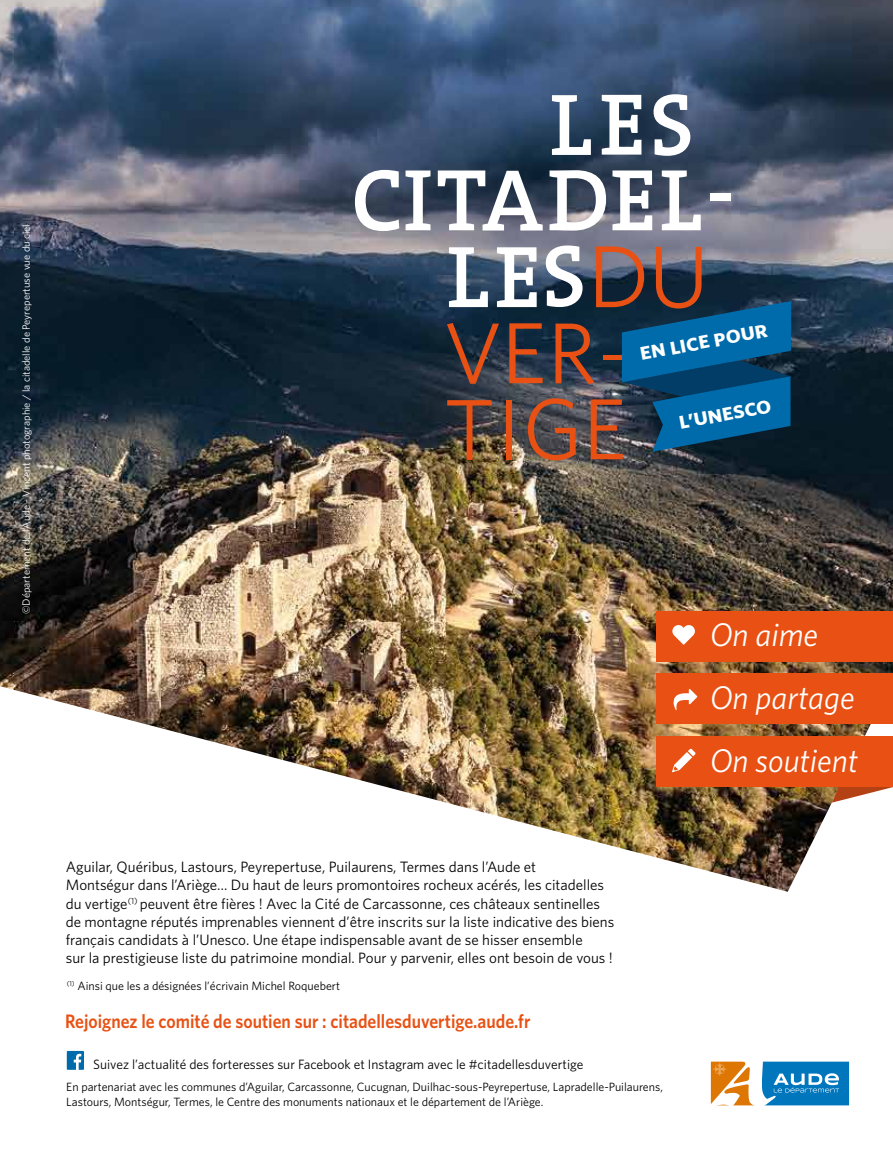
<style>
.page{position:relative;width:893px;height:1149px;background:#fff}
.page>*{position:absolute;margin:0;border:0;box-sizing:border-box;transform-origin:0 0}
.t1{font:italic 32.7px/62.7px "Whitney HTF";color:#fff}
.t2{font:600 19.5px "Whitney HTF";color:#e85113;scale:.9 1}
.t3{font:700 18.6px "Whitney HTF";color:#fff;scale:1.1 1}
.t4{font:15px/18.3px "Whitney HTF";color:#000}
.t5{font:13.5px "Whitney HTF";color:#000}
.t6{font:12px/15px "Whitney HTF";color:#000}
.t7{font:10.5px "Whitney HTF";color:#fff}
</style>
<div class="page">
<img style="left:0;top:0;width:893px;height:891px">
<svg style="left:67px;top:1050px;width:17px;height:19px"></svg>
<div style="left:758px;top:1060px;width:92px;height:46px;background:#0076bd"></div>
<svg style="left:712px;top:1062px;width:127px;height:41px"></svg>
<div style="left:709px;top:1059px;width:141px;height:47px;border:2px solid #fff"></div>
<svg style="left:552px;top:95px;width:39px;height:60px"></svg>
<svg style="left:602px;top:95px;width:39px;height:59px"></svg>
<svg style="left:653px;top:94px;width:37px;height:62px"></svg>
<svg style="left:355px;top:170px;width:44px;height:61px"></svg>
<svg style="left:406px;top:170px;width:24px;height:60px"></svg>
<svg style="left:438px;top:170px;width:105px;height:60px"></svg>
<svg style="left:550px;top:170px;width:56px;height:60px"></svg>
<svg style="left:612px;top:170px;width:40px;height:60px"></svg>
<svg style="left:662px;top:170px;width:39px;height:60px"></svg>
<div style="left:710px;top:193px;width:21px;height:7px;background:#fff"></div>
<img style="left:447px;top:245px;width:344px;height:215px">
<div style="left:656px;top:673px;width:237px;height:50px;background:#e85113"></div>
<svg style="left:674px;top:689px;width:23px;height:21px"></svg>
<svg style="left:832px;top:786px;width:61px;height:16px"></svg>
<div style="left:656px;top:736px;width:237px;height:50px;background:#e85113"></div>
<svg style="left:672px;top:748px;width:24px;height:24px"></svg>
<div style="left:656px;top:611px;width:237px;height:50px;background:#e85113"></div>
<svg style="left:672px;top:625px;width:23px;height:19px"></svg>
<p class="t7" style="left:20px;top:614px;width:391px;rotate:-90deg">©Département de l’Aude - Vincent photographie / la citadelle de Peyrepertuse vue du ciel</p>
<p class="t3" style="left:638px;top:343px;width:119px;rotate:-11deg">EN LICE POUR</p>
<p class="t3" style="left:677px;top:412px;width:86px;rotate:-11deg">L’UNESCO</p>
<h1 class="t1" style="left:710px;top:602px;width:110px">On aime</h1>
<h1 class="t1" style="left:710px;top:665px;width:150px">On partage<br>On soutient</h1>
<p class="t4" style="left:66px;top:856px;width:550px">Aguilar, Quéribus, Lastours, Peyrepertuse, Puilaurens, Termes dans l’Aude et<br>Montségur dans l’Ariège… Du haut de leurs promontoires rocheux acérés, les citadelles du vertige<sup>(1)</sup> peuvent être fières ! Avec la Cité de Carcassonne, ces châteaux sentinelles de montagne réputés imprenables viennent d’être inscrits sur la liste indicative des biens français candidats à l’Unesco. Une étape indispensable avant de se hisser ensemble<br>sur la prestigieuse liste du patrimoine mondial. Pour y parvenir, elles ont besoin de vous !</p>
<p class="t6" style="left:67px;top:977px;width:275px"><sup>(1)</sup> Ainsi que les a désignées l’écrivain Michel Roquebert</p>
<h2 class="t2" style="left:65px;top:1008px;width:519px">Rejoignez le comité de soutien sur : citadellesduvertige.aude.fr</h2>
<p class="t5" style="left:93px;top:1056px;width:492px">Suivez l’actualité des forteresses sur Facebook et Instagram avec le #citadellesduvertige</p>
<p class="t6" style="left:66px;top:1078px;width:598px">En partenariat avec les communes d’Aguilar, Carcassonne, Cucugnan, Duilhac-sous-Peyrepertuse, Lapradelle-Puilaurens,<br>Lastours, Montségur, Termes, le Centre des monuments nationaux et le département de l’Ariège.</p>
</div>
